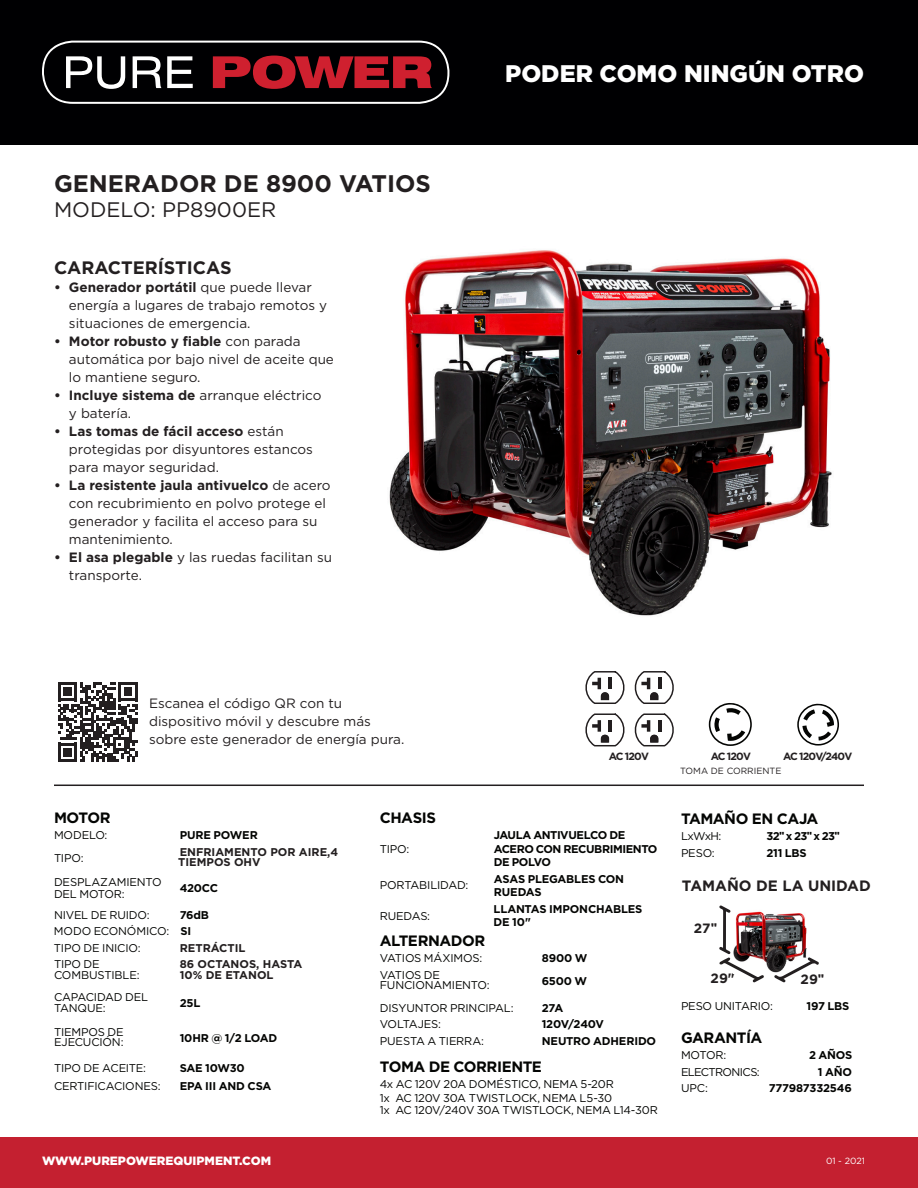
<style>
.page{position:relative;width:918px;height:1188px;background:#fff}
.page>*{position:absolute;margin:0;border:0;box-sizing:border-box;transform-origin:0 0}
.t1{font:700 24px "Gotham";color:#231f20}
.t2{font:900 24px "Gotham";color:#fff}
.t3{font:21px "Gotham";color:#231f20}
.t4{font:700 18px "Gotham";color:#231f20}
.t5{font:700 15px "Gotham";letter-spacing:-.03em;color:#040503}
.t6{font:700 15px "Gotham";color:#231f20}
.t7{font:13.5px/18px "Gotham";color:#231f20}
.t8{font:700 13.5px "Gotham";color:#231f20}
.t9{font:900 12px "Gotham";color:#fff}
.t10{font:11.25px/10.5px "Gotham";letter-spacing:-.015em;color:#040503}
.t11{font:700 11.25px/13.5px "Gotham";letter-spacing:-.02em;color:#040503}
.t12{font:700 11.25px/10.5px "Gotham";color:#231f20}
.t13{font:700 11.25px/13.5px "Gotham";letter-spacing:-.04em;color:#040503}
.t14{font:11.25px "Gotham";letter-spacing:-.06em;color:#040503}
.t15{font:700 10.5px "Gotham";letter-spacing:-.08em;color:#231f20}
.t16{font:9px "Gotham";color:#231f20}
.t17{font:9px "Gotham";letter-spacing:-.005em;color:#fff}
.s1{font-weight:700}
.s2{font-family:"Arial"}
</style>
<div class="page">
<hr style="left:54px;top:785px;width:810px;height:1px;background:#231f20">
<svg style="left:58px;top:682px;width:80px;height:80px"></svg>
<svg style="left:585px;top:671px;width:40px;height:33px"></svg>
<svg style="left:585px;top:713px;width:40px;height:34px"></svg>
<svg style="left:634px;top:671px;width:40px;height:33px"></svg>
<svg style="left:634px;top:713px;width:40px;height:34px"></svg>
<svg style="left:709px;top:703px;width:43px;height:43px"></svg>
<svg style="left:797px;top:703px;width:42px;height:43px"></svg>
<div style="left:0;top:0;width:918px;height:144px;background:#000002"></div>
<div style="left:0;top:1138px;width:918px;height:50px;background:#c42030"></div>
<svg style="left:42px;top:41px;width:407px;height:63px"></svg>
<img style="left:764px;top:913px;width:43px;height:59px">
<img style="left:389px;top:250px;width:443px;height:366px">
<svg style="left:719px;top:905px;width:45px;height:78px"></svg>
<svg style="left:774px;top:957px;width:45px;height:26px"></svg>
<h1 class="t1" style="left:54px;top:167px;width:378px">GENERADOR DE 8900 VATIOS</h1>
<h2 class="t3" style="left:54px;top:197px;width:224px">MODELO: PP8900ER</h2>
<h3 class="t4" style="left:54px;top:255px;width:179px">CARACTERÍSTICAS</h3>
<p class="t7" style="left:69px;top:278px;width:260px;text-indent:-15px"><span class="s1">• Generador portátil</span> que puede llevar energía a lugares de trabajo remotos y situaciones de emergencia.</p>
<p class="t7" style="left:69px;top:332px;width:266px;text-indent:-15px"><span class="s1">• Motor robusto y fiable</span> con parada automática por bajo nivel de aceite que lo mantiene seguro.</p>
<p class="t7" style="left:69px;top:386px;width:254px;text-indent:-15px"><span class="s1">• Incluye sistema de</span> arranque eléctrico y batería.</p>
<p class="t7" style="left:69px;top:422px;width:246px;text-indent:-15px"><span class="s1">• Las tomas de fácil acceso</span> están protegidas por disyuntores estancos para mayor seguridad.</p>
<p class="t7" style="left:69px;top:475px;width:263px;text-indent:-15px"><span class="s1">• La resistente jaula antivuelco</span> de acero con recubrimiento en polvo protege el generador y facilita el acceso para su mantenimiento.</p>
<p class="t7" style="left:69px;top:547px;width:265px;text-indent:-15px"><span class="s1">• El asa plegable</span> y las ruedas facilitan su transporte.</p>
<p class="t7" style="left:149px;top:694px;width:257px">Escanea el código QR con tu dispositivo móvil y descubre más sobre este generador de energía pura.</p>
<h1 class="t2" style="left:505px;top:57px;width:360px">PODER COMO NINGÚN OTRO</h1>
<p class="t15" style="left:609px;top:749px;width:42px">AC 120V</p>
<p class="t15" style="left:711px;top:749px;width:42px">AC 120V</p>
<p class="t15" style="left:783px;top:749px;width:71px">AC 120V/240V</p>
<p class="t16" style="left:680px;top:765px;width:103px">TOMA DE CORRIENTE</p>
<p class="t5" style="left:54px;top:807px;width:58px">MOTOR</p>
<p class="t10" style="left:54px;top:830px;width:55px">MODELO:</p>
<p class="t11" style="left:180px;top:828px;width:80px">PURE POWER</p>
<p class="t10" style="left:54px;top:852px;width:31px">TIPO:</p>
<p class="t12" style="left:178px;top:846px;width:162px">ENFRIAMENTO POR AIRE,4<br>TIEMPOS OHV</p>
<p class="t10" style="left:54px;top:875px;width:109px;line-height:12px">DESPLAZAMIENTO<br>DEL MOTOR:</p>
<p class="t11" style="left:180px;top:881px;width:40px">420CC</p>
<p class="t10" style="left:54px;top:909px;width:97px">NIVEL DE RUIDO:</p>
<p class="t10" style="left:54px;top:906px;width:157px;line-height:16.5px;text-indent:126px"><span class="s1">76dB<br></span>MODO ECONÓMICO: <span class="s1">SI<br></span>TIPO DE INICIO:</p>
<p class="t12" style="left:180px;top:942px;width:67px">RETRÁCTIL</p>
<p class="t10" style="left:54px;top:959px;width:47px">TIPO DE</p>
<p class="t12" style="left:180px;top:959px;width:124px">86 OCTANOS, HASTA</p>
<p class="t10" style="left:54px;top:969px;width:87px">COMBUSTIBLE:</p>
<p class="t12" style="left:180px;top:969px;width:95px">10% DE ETANOL</p>
<p class="t10" style="left:54px;top:992px;width:96px">CAPACIDAD DEL<br>TANQUE:</p>
<p class="t11" style="left:180px;top:996px;width:22px">25L</p>
<p class="t10" style="left:54px;top:1026px;width:71px">TIEMPOS DE<br>EJECUCIÓN:</p>
<p class="t11" style="left:180px;top:1031px;width:99px">10HR @ 1/2 LOAD</p>
<p class="t10" style="left:54px;top:1062px;width:94px">TIPO DE ACEITE:</p>
<p class="t11" style="left:180px;top:1061px;width:67px">SAE 10W30</p>
<p class="t10" style="left:54px;top:1080px;width:108px">CERTIFICACIONES:</p>
<p class="t11" style="left:180px;top:1079px;width:93px">EPA III AND CSA</p>
<p class="t9" style="left:42px;top:1152px;width:231px">WWW.PUREPOWEREQUIPMENT.COM</p>
<p class="t5" style="left:380px;top:807px;width:58px">CHASIS</p>
<p class="t10" style="left:380px;top:843px;width:31px">TIPO:</p>
<p class="t13" style="left:494px;top:828px;width:165px">JAULA ANTIVUELCO DE<br>ACERO CON RECUBRIMIENTO<br>DE POLVO</p>
<p class="t10" style="left:380px;top:879px;width:90px">PORTABILIDAD:</p>
<p class="t11" style="left:494px;top:872px;width:132px">ASAS PLEGABLES CON<br>RUEDAS</p>
<p class="t10" style="left:380px;top:911px;width:52px">RUEDAS:</p>
<p class="t11" style="left:494px;top:902px;width:150px">LLANTAS IMPONCHABLES<br>DE 10"</p>
<p class="t5" style="left:380px;top:930px;width:107px">ALTERNADOR</p>
<p class="t10" style="left:380px;top:953px;width:104px">VATIOS MÁXIMOS:</p>
<p class="t11" style="left:542px;top:951px;width:47px">8900 W</p>
<p class="t10" style="left:380px;top:969px;width:111px">VATIOS DE<br>FUNCIONAMIENTO:</p>
<p class="t11" style="left:542px;top:974px;width:47px">6500 W</p>
<p class="t10" style="left:380px;top:1002px;width:135px">DISYUNTOR PRINCIPAL:</p>
<p class="t11" style="left:542px;top:1001px;width:23px">27A</p>
<p class="t10" style="left:380px;top:1019px;width:63px">VOLTAJES:</p>
<p class="t11" style="left:542px;top:1017px;width:64px">120V/240V</p>
<p class="t10" style="left:380px;top:1035px;width:106px">PUESTA A TIERRA:</p>
<p class="t11" style="left:542px;top:1034px;width:116px">NEUTRO ADHERIDO</p>
<p class="t5" style="left:380px;top:1056px;width:164px">TOMA DE CORRIENTE</p>
<p class="t10" style="left:380px;top:1077px;width:236px;line-height:13.5px">4x AC 120V 20A DOMÉSTICO, NEMA 5-20R<br>1x AC 120V 30A TWISTLOCK, NEMA L5-30</p>
<p class="t10" style="left:380px;top:1104px;width:280px">1x AC 120V/240V 30A TWISTLOCK, NEMA L14-30R</p>
<p class="t5" style="left:681px;top:809px;width:139px">TAMAÑO EN CAJA</p>
<p class="t10" style="left:681px;top:831px;width:42px">LxWxH:</p>
<p class="t11" style="left:766px;top:829px;width:75px">32<span class="s2">"</span> x 23<span class="s2">"</span> x 23<span class="s2">"</span></p>
<p class="t10" style="left:681px;top:847px;width:35px">PESO:</p>
<p class="t11" style="left:767px;top:846px;width:42px">211 LBS</p>
<p class="t6" style="left:682px;top:876px;width:190px">TAMAÑO DE LA UNIDAD</p>
<p class="t8" style="left:694px;top:919px;width:25px">27<span class="s2">"</span></p>
<p class="t8" style="left:711px;top:969px;width:26px">29"</p>
<p class="t8" style="left:801px;top:971px;width:25px">29<span class="s2">"</span></p>
<p class="t10" style="left:681px;top:1000px;width:93px">PESO UNITARIO:</p>
<p class="t11" style="left:807px;top:999px;width:44px">197 LBS</p>
<p class="t5" style="left:681px;top:1027px;width:83px">GARANTÍA</p>
<p class="t10" style="left:681px;top:1050px;width:47px">MOTOR:</p>
<p class="t11" style="left:809px;top:1048px;width:45px">2 AÑOS</p>
<p class="t14" style="left:681px;top:1064px;width:80px">ELECTRONICS:</p>
<p class="t11" style="left:818px;top:1065px;width:36px">1 AÑO</p>
<p class="t10" style="left:681px;top:1083px;width:28px">UPC:</p>
<p class="t11" style="left:769px;top:1081px;width:84px">777987332546</p>
<p class="t17" style="left:826px;top:1155px;width:41px">01 - 2021</p>
</div>
